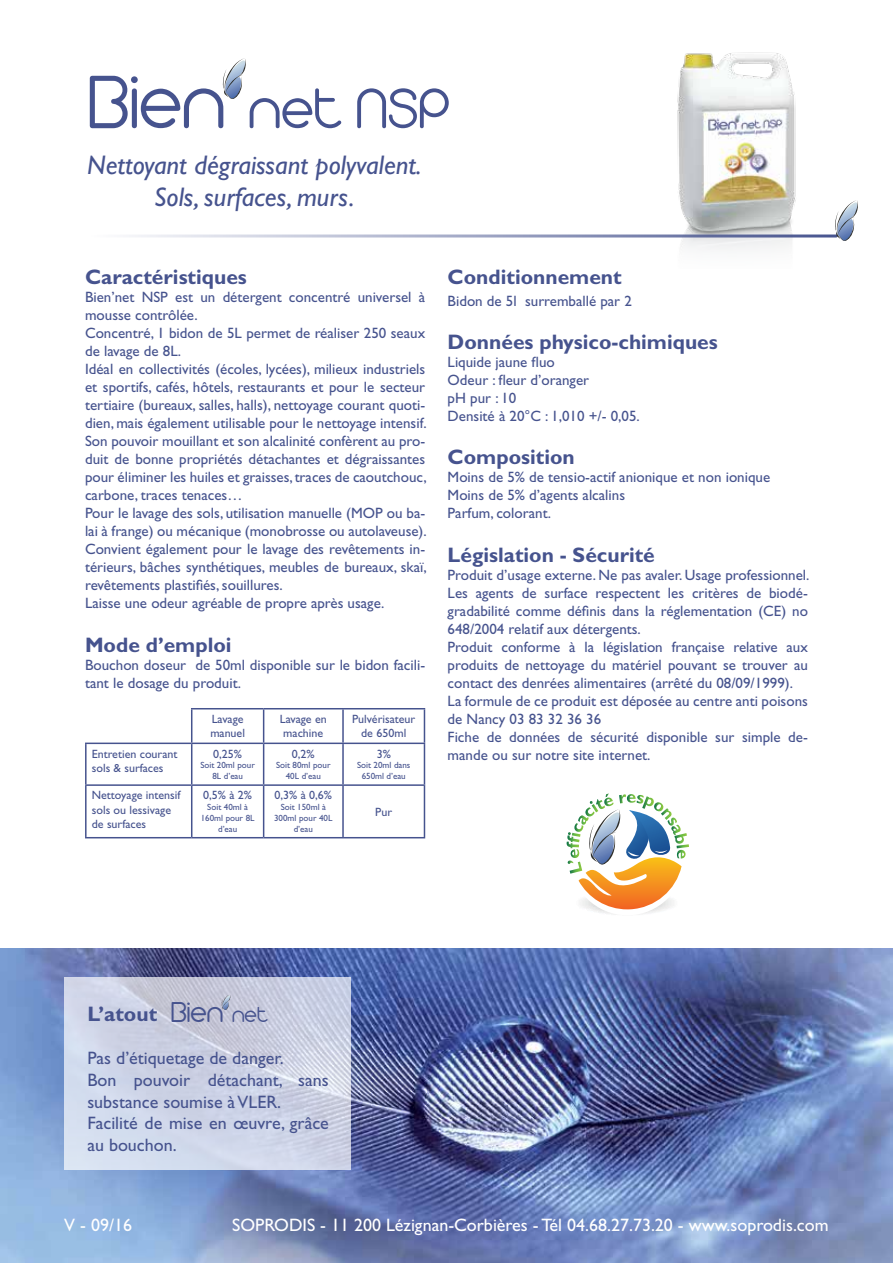
<style>
.page{position:relative;width:893px;height:1263px;background:#fff}
.page>*{position:absolute;margin:0;border:0;box-sizing:border-box;transform-origin:0 0}
.t1{font:300 61.95px "Arista 2.0 Alternate";color:#46538e}
.t2{font:300 31.2px "Arista 2.0 Alternate";color:#46538e}
.t3{font:italic 27px/32.4px "Gill Sans Std";color:#46538e;text-align:center}
.t4{font:700 21px "Gill Sans Std";color:#46538e}
.t5{font:18px/21.6px "Gill Sans Std";color:#46538e}
.t6{font:18px "Gill Sans Std";color:#fff}
.t7{font:15px/18px "Gill Sans Std";color:#46538e}
.t8{font:12px/14.4px "Gill Sans Std";color:#46538e}
.t9{font:9px/10.8px "Gill Sans Std";color:#46538e;text-align:center}
.s1{font-size:81.75px}
.s2{font-size:23.7px}
</style>
<div class="page">
<svg style="left:222px;top:58px;width:24px;height:41px"></svg>
<img style="left:667px;top:52px;width:138px;height:198px">
<hr style="left:89px;top:234px;width:747px;height:3px;background:#46538e">
<svg style="left:834px;top:200px;width:24px;height:41px"></svg>
<img style="left:0;top:948px;width:893px;height:315px">
<svg style="left:64px;top:978px;width:286px;height:192px;background:#cdd3e5"></svg>
<svg style="left:221px;top:994px;width:9px;height:16px"></svg>
<svg style="left:566px;top:793px;width:123px;height:122px"></svg>
<hr style="left:264px;top:708px;width:79px;height:1px;background:#46538e">
<hr style="left:343px;top:708px;width:82px;height:1px;background:#46538e">
<hr style="left:342px;top:709px;width:2px;height:33px;background:#46538e">
<hr style="left:424px;top:709px;width:1px;height:33px;background:#46538e">
<hr style="left:264px;top:742px;width:79px;height:2px;background:#46538e">
<hr style="left:263px;top:744px;width:1px;height:40px;background:#46538e">
<hr style="left:343px;top:742px;width:82px;height:2px;background:#46538e">
<hr style="left:342px;top:744px;width:2px;height:40px;background:#46538e">
<hr style="left:424px;top:744px;width:1px;height:40px;background:#46538e">
<hr style="left:85px;top:786px;width:2px;height:51px;background:#46538e">
<hr style="left:192px;top:784px;width:72px;height:2px;background:#46538e">
<hr style="left:191px;top:786px;width:1px;height:51px;background:#46538e">
<hr style="left:264px;top:784px;width:79px;height:2px;background:#46538e">
<hr style="left:263px;top:786px;width:1px;height:51px;background:#46538e">
<hr style="left:343px;top:784px;width:82px;height:2px;background:#46538e">
<hr style="left:342px;top:786px;width:2px;height:51px;background:#46538e">
<hr style="left:424px;top:786px;width:1px;height:51px;background:#46538e">
<hr style="left:85px;top:837px;width:107px;height:1px;background:#46538e">
<hr style="left:192px;top:837px;width:72px;height:1px;background:#46538e">
<hr style="left:264px;top:837px;width:79px;height:1px;background:#46538e">
<hr style="left:343px;top:837px;width:82px;height:1px;background:#46538e">
<hr style="left:191px;top:708px;width:73px;height:1px;background:#46538e">
<hr style="left:191px;top:709px;width:1px;height:33px;background:#46538e">
<hr style="left:263px;top:709px;width:1px;height:33px;background:#46538e">
<hr style="left:192px;top:742px;width:72px;height:2px;background:#46538e">
<hr style="left:85px;top:742px;width:107px;height:2px;background:#46538e">
<hr style="left:85px;top:744px;width:2px;height:40px;background:#46538e">
<hr style="left:191px;top:744px;width:1px;height:40px;background:#46538e">
<hr style="left:85px;top:784px;width:107px;height:2px;background:#46538e">
<h1 class="t1" style="left:87px;top:73px;width:363px"><span class="s1">Bien</span> net NSP</h1>
<h3 class="t3" style="left:87px;top:149px;width:336px">Nettoyant dégraissant polyvalent.<br>Sols, surfaces, murs.</h3>
<h3 class="t4" style="left:85px;top:265px;width:163px">Caractéristiques</h3>
<p class="t7" style="left:85px;top:288px;width:343px">Bien’net NSP est un détergent concentré universel à mousse contrôlée.<br>Concentré, 1 bidon de 5L permet de réaliser 250 seaux de lavage de 8L.<br>Idéal en collectivités (écoles, lycées), milieux industriels et sportifs, cafés, hôtels, restaurants et pour le secteur tertiaire (bureaux, salles, halls), nettoyage courant quoti&shy;dien, mais également utilisable pour le nettoyage intensif.<br>Son pouvoir mouillant et son alcalinité confèrent au pro&shy;duit de bonne propriétés détachantes et dégraissantes pour éliminer les huiles et graisses, traces de caoutchouc, carbone, traces tenaces…<br>Pour le lavage des sols, utilisation manuelle (MOP ou ba&shy;lai à frange) ou mécanique (monobrosse ou autolaveuse).<br>Convient également pour le lavage des revêtements in&shy;térieurs, bâches synthétiques, meubles de bureaux, skaï, revêtements plastifiés, souillures.<br>Laisse une odeur agréable de propre après usage.</p>
<h3 class="t4" style="left:85px;top:632px;width:148px">Mode d’emploi</h3>
<p class="t7" style="left:85px;top:656px;width:342px">Bouchon doseur de 50ml disponible sur le bidon facili&shy;tant le dosage du produit.</p>
<p class="t8" style="left:210px;top:712px;width:36px">Lavage manuel</p>
<p class="t8" style="left:280px;top:712px;width:48px">Lavage en machine</p>
<p class="t8" style="left:352px;top:712px;width:65px;text-align:center">Pulvérisateur de 650ml</p>
<p class="t8" style="left:92px;top:746px;width:87px">Entretien courant sols &amp; surfaces</p>
<p class="t8" style="left:213px;top:746px;width:30px">0,25%</p>
<p class="t9" style="left:200px;top:760px;width:56px">Soit 20ml pour<br>8L d’eau</p>
<p class="t8" style="left:92px;top:788px;width:90px">Nettoyage intensif sols ou lessivage de surfaces</p>
<p class="t8" style="left:203px;top:788px;width:50px">0,5% à 2%</p>
<p class="t9" style="left:201px;top:802px;width:55px">Soit 40ml à<br>160ml pour 8L d’eau</p>
<p class="t8" style="left:292px;top:746px;width:24px">0,2%</p>
<p class="t9" style="left:276px;top:760px;width:56px">Soit 80ml pour<br>40L d’eau</p>
<p class="t8" style="left:377px;top:746px;width:16px">3%</p>
<p class="t9" style="left:357px;top:760px;width:55px">Soit 20ml dans<br>650ml d’eau</p>
<p class="t8" style="left:275px;top:788px;width:59px">0,3% à 0,6%</p>
<p class="t9" style="left:274px;top:802px;width:60px">Soit 150ml à<br>300ml pour 40L d’eau</p>
<p class="t8" style="left:375px;top:804px;width:18px">Pur</p>
<h3 class="t4" style="left:448px;top:265px;width:176px">Conditionnement</h3>
<p class="t7" style="left:448px;top:292px;width:186px">Bidon de 5l surremballé par 2</p>
<h3 class="t4" style="left:448px;top:330px;width:272px">Données physico-chimiques</h3>
<p class="t7" style="left:448px;top:353px;width:194px">Liquide jaune fluo<br>Odeur : fleur d’oranger<br>pH pur : 10<br>Densité à 20°C : 1,010 +/- 0,05.</p>
<h3 class="t4" style="left:448px;top:445px;width:129px">Composition</h3>
<p class="t7" style="left:448px;top:468px;width:324px">Moins de 5% de tensio-actif anionique et non ionique<br>Moins de 5% d’agents alcalins<br>Parfum, colorant.</p>
<h3 class="t4" style="left:448px;top:542px;width:209px">Législation - Sécurité</h3>
<p class="t7" style="left:448px;top:566px;width:363px">Produit d’usage externe. Ne pas avaler. Usage professionnel.<br>Les agents de surface respectent les critères de biodé&shy;gradabilité comme définis dans la réglementation (CE) no 648/2004 relatif aux détergents.<br>Produit conforme à la législation française relative aux produits de nettoyage du matériel pouvant se trouver au contact des denrées alimentaires (arrêté du 08/09/1999).<br>La formule de ce produit est déposée au centre anti poisons de Nancy 03 83 32 36 36<br>Fiche de données de sécurité disponible sur simple de&shy;mande ou sur notre site internet.</p>
<h2 class="t2" style="left:171px;top:994px;width:98px">Bien <span class="s2">net</span></h2>
<h3 class="t4" style="left:87px;top:1001px;width:71px">L’atout</h3>
<p class="t5" style="left:87px;top:1047px;width:243px">Pas d’étiquetage de danger.<br>Bon pouvoir détachant, sans substance soumise à VLER.<br>Facilité de mise en œuvre, grâce au bouchon.</p>
<p class="t6" style="left:64px;top:1214px;width:69px">V - 09/16</p>
<p class="t6" style="left:232px;top:1214px;width:598px">SOPRODIS - 11 200 Lézignan-Corbières - Tél 04.68.27.73.20 - www.soprodis.com</p>
</div>
